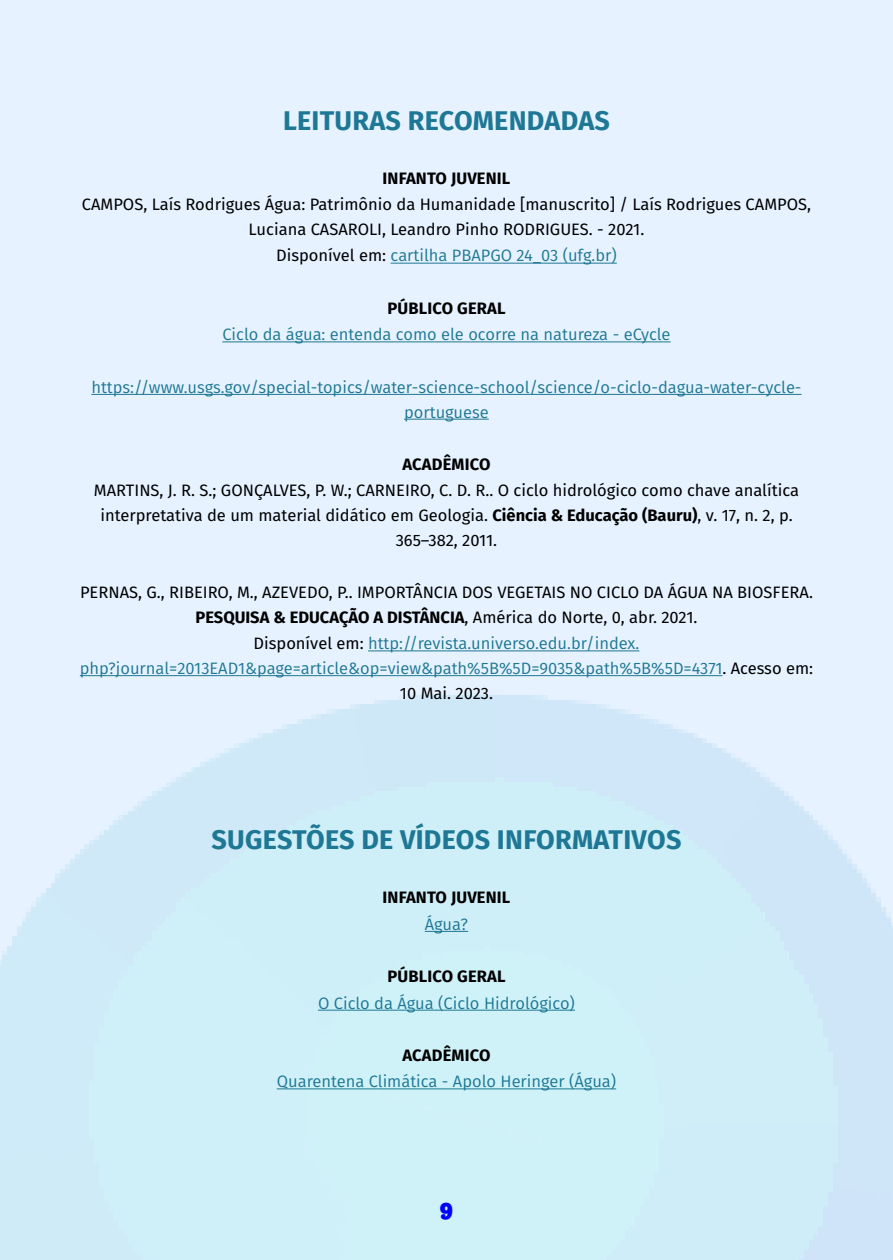
<style>
.page{position:relative;width:893px;height:1260px;background:#fff}
.page>*{position:absolute;margin:0;border:0;box-sizing:border-box;transform-origin:0 0}
.t1{font:700 27px "Fira Sans";letter-spacing:.01em;color:#1e7794}
.t2{font:22.5px "Spicy Rice";color:#00f}
.t3{font:16.5px/24.8px "Fira Sans";color:#000;text-align:center}
.t4{font:16.5px/24.8px "Fira Sans";color:#1e7794;text-align:center}
.t5{font:700 16.5px "Fira Sans";letter-spacing:.01em;color:#000}
.s1{color:#000}
.s2{font-weight:700}
</style>
<div class="page">
<div style="left:0;top:0;width:892px;height:1260px;background:linear-gradient(to bottom,#edf3ff,#cdedf7)"></div>
<hr style="left:390px;top:263px;width:227px;height:1px;background:#1e7794">
<hr style="left:222px;top:341px;width:448px;height:1px;background:#1e7794">
<hr style="left:91px;top:394px;width:710px;height:1px;background:#1e7794">
<hr style="left:404px;top:419px;width:85px;height:1px;background:#1e7794">
<hr style="left:368px;top:650px;width:271px;height:1px;background:#1e7794">
<hr style="left:80px;top:675px;width:642px;height:1px;background:#1e7794">
<hr style="left:425px;top:931px;width:43px;height:1px;background:#1e7794">
<hr style="left:318px;top:1010px;width:257px;height:1px;background:#1e7794">
<hr style="left:277px;top:1088px;width:339px;height:1px;background:#1e7794">
<h1 class="t1" style="left:283px;top:98px;width:328px">LEITURAS RECOMENDADAS</h1>
<p class="t5" style="left:382px;top:165px;width:129px">INFANTO JUVENIL</p>
<p class="t3" style="left:82px;top:192px;width:730px">CAMPOS, Laís Rodrigues Água: Patrimônio da Humanidade [manuscrito] / Laís Rodrigues CAMPOS,<br>Luciana CASAROLI, Leandro Pinho RODRIGUES. - 2021.</p>
<p class="t4" style="left:276px;top:243px;width:342px"><span class="s1">Disponível em:</span> cartilha PBAPGO 24_03 (ufg.br)</p>
<p class="t5" style="left:387px;top:294px;width:120px">PÚBLICO GERAL</p>
<p class="t4" style="left:222px;top:322px;width:450px">Ciclo da água: entenda como ele ocorre na natureza - eCycle</p>
<p class="t4" style="left:91px;top:374px;width:711px">https://www.usgs.gov/special-topics/water-science-school/science/o-ciclo-dagua-water-cycle&shy;portuguese</p>
<p class="t5" style="left:402px;top:450px;width:89px">ACADÊMICO</p>
<p class="t3" style="left:94px;top:478px;width:706px">MARTINS, J. R. S.; GONÇALVES, P. W.; CARNEIRO, C. D. R.. O ciclo hidrológico como chave analítica interpretativa de um material didático em Geologia. <span class="s2">Ciência &amp; Educação (Bauru)</span>, v. 17, n. 2, p.<br>365–382, 2011.</p>
<p class="t3" style="left:80px;top:580px;width:734px">PERNAS, G., RIBEIRO, M., AZEVEDO, P.. IMPORTÂNCIA DOS VEGETAIS NO CICLO DA ÁGUA NA BIOSFERA.<br><span class="s2">PESQUISA &amp; EDUCAÇÃO A DISTÂNCIA</span>, América do Norte, 0, abr. 2021.</p>
<p class="t4" style="left:80px;top:631px;width:734px"><span class="s1">Disponível em:</span> http://revista.universo.edu.br/index. php?journal=2013EAD1&amp;page=article&amp;op=view&amp;path%5B%5D=9035&amp;path%5B%5D=4371<span class="s1">. Acesso em:<br>10 Mai. 2023.</span></p>
<h1 class="t1" style="left:211px;top:817px;width:471px">SUGESTÕES DE VÍDEOS INFORMATIVOS</h1>
<p class="t5" style="left:382px;top:884px;width:129px">INFANTO JUVENIL</p>
<p class="t4" style="left:425px;top:911px;width:45px">Água?</p>
<p class="t5" style="left:387px;top:963px;width:120px">PÚBLICO GERAL</p>
<p class="t4" style="left:318px;top:990px;width:258px">O Ciclo da Água (Ciclo Hidrológico)</p>
<p class="t5" style="left:402px;top:1041px;width:89px">ACADÊMICO</p>
<p class="t4" style="left:277px;top:1069px;width:341px">Quarentena Climática - Apolo Heringer (Água)</p>
<h2 class="t2" style="left:440px;top:1196px;width:15px">9</h2>
</div>
